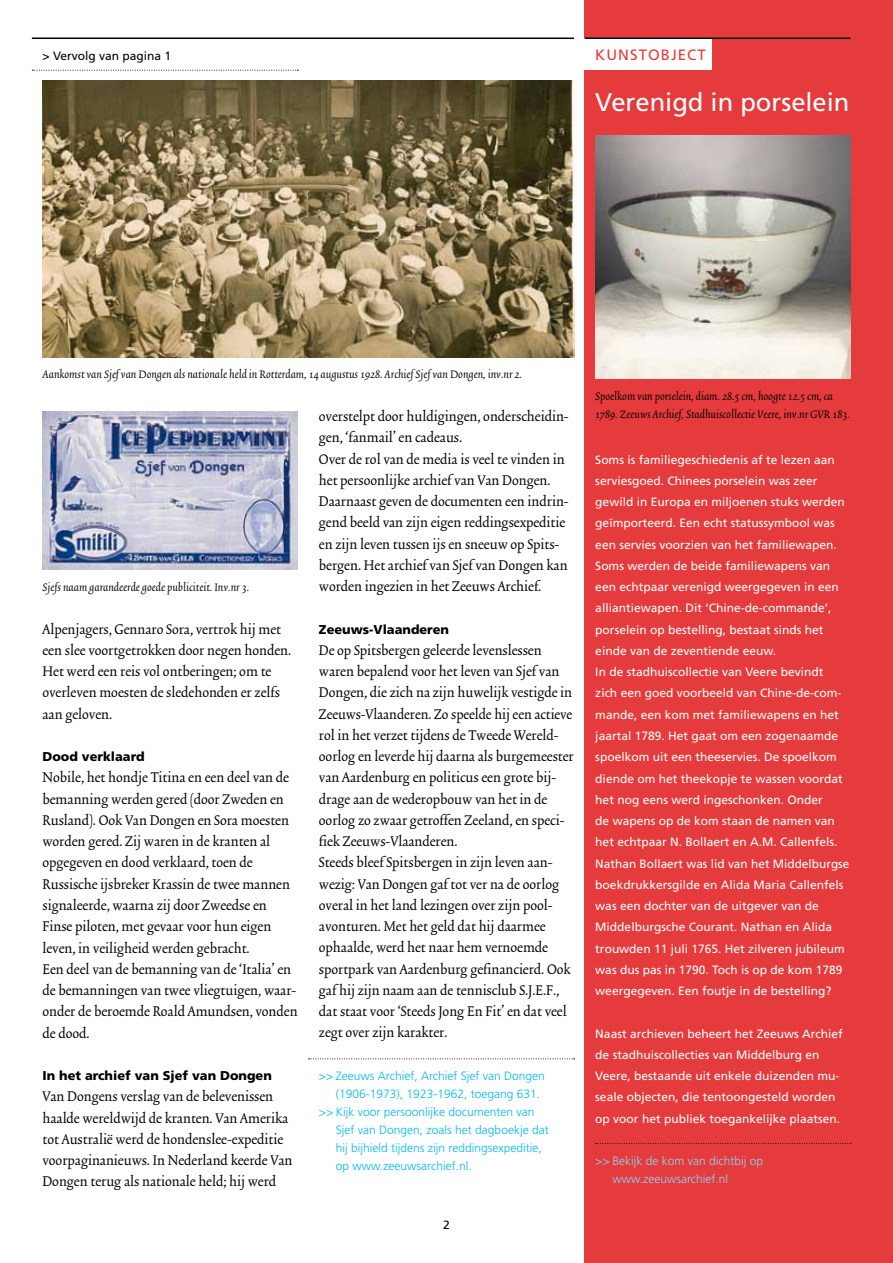
<style>
.page{position:relative;width:893px;height:1263px;background:#fff}
.page>*{position:absolute;margin:0;border:0;box-sizing:border-box;transform-origin:0 0}
.t1{font:25.5px "Frutiger";color:#fff}
.t2{font:16.5px/21.3px "Trinite No 2 Rom Con";color:#000}
.t3{font:15px "Frutiger";letter-spacing:.07em;color:#e63b3c}
.t4{font:italic 13.5px/18px "Trinite No 2";color:#000}
.t5{font:900 12.75px "Frutiger";color:#000}
.t6{font:12px/21.3px "Frutiger";color:#fff}
.t7{font:300 12px "Frutiger";color:#00b9f3}
.t8{font:300 12px/18px "Frutiger";color:#8ad5f8}
.t9{font:12px "Frutiger";color:#000}
</style>
<div class="page">
<div style="left:585px;top:0;width:308px;height:1263px;background:#e63b3c"></div>
<div style="left:585px;top:38px;width:127px;height:32px;background:#fff"></div>
<svg style="left:32px;top:70px;width:266px;height:1px"></svg>
<img style="left:595px;top:135px;width:255px;height:243px">
<hr style="left:32px;top:38px;width:542px;height:1px;background:#000">
<hr style="left:585px;top:38px;width:265px;height:1px;background:#000">
<img style="left:43px;top:411px;width:255px;height:159px">
<img style="left:43px;top:81px;width:531px;height:276px">
<svg style="left:309px;top:1058px;width:266px;height:1px"></svg>
<svg style="left:596px;top:1143px;width:255px;height:1px"></svg>
<p class="t9" style="left:43px;top:48px;width:130px">&gt; Vervolg van pagina 1</p>
<p class="t3" style="left:595px;top:46px;width:112px">Kunstobject</p>
<h1 class="t1" style="left:595px;top:87px;width:256px">Verenigd in porselein</h1>
<p class="t4" style="left:43px;top:366px;width:481px">Aankomst van Sjef van Dongen als nationale held in Rotterdam, 14 augustus 1928. Archief Sjef van Dongen, inv.nr 2.</p>
<p class="t4" style="left:43px;top:579px;width:208px">Sjefs naam garandeerde goede publiciteit. Inv.nr 3.</p>
<p class="t2" style="left:43px;top:619px;width:250px">Alpenjagers, Gennaro Sora, vertrok hij met een slee voortgetrokken door negen honden.<br>Het werd een reis vol ontberingen; om te overleven moesten de sledehonden er zelfs aan geloven.</p>
<p class="t5" style="left:43px;top:749px;width:104px">Dood verklaard</p>
<p class="t2" style="left:43px;top:768px;width:257px">Nobile, het hondje Titina en een deel van de bemanning werden gered (door Zweden en Rusland). Ook Van Dongen en Sora moesten worden gered. Zij waren in de kranten al opgegeven en dood verklaard, toen de Russische ijsbreker Krassin de twee mannen signaleerde, waarna zij door Zweedse en Finse piloten, met gevaar voor hun eigen leven, in veiligheid werden gebracht.<br>Een deel van de bemanning van de ‘Italia’ en de bemanningen van twee vliegtuigen, waar&shy;onder de beroemde Roald Amundsen, vonden de dood.</p>
<p class="t5" style="left:43px;top:1068px;width:231px">In het archief van Sjef van Dongen</p>
<p class="t2" style="left:43px;top:1087px;width:251px">Van Dongens verslag van de belevenissen haalde wereldwijd de kranten. Van Amerika tot Australië werd de hondenslee-expeditie voorpaginanieuws. In Nederland keerde Van Dongen terug als nationale held; hij werd</p>
<p class="t2" style="left:319px;top:407px;width:251px">overstelpt door huldigingen, onderscheidin&shy;gen, ‘fanmail’ en cadeaus.<br>Over de rol van de media is veel te vinden in het persoonlijke archief van Van Dongen.<br>Daarnaast geven de documenten een indrin&shy;gend beeld van zijn eigen reddingsexpeditie en zijn leven tussen ijs en sneeuw op Spits&shy;bergen. Het archief van Sjef van Dongen kan worden ingezien in het Zeeuws Archief.</p>
<p class="t5" style="left:319px;top:621px;width:132px">Zeeuws-Vlaanderen</p>
<p class="t2" style="left:319px;top:640px;width:256px">De op Spitsbergen geleerde levenslessen waren bepalend voor het leven van Sjef van Dongen, die zich na zijn huwelijk vestigde in Zeeuws-Vlaanderen. Zo speelde hij een actieve rol in het verzet tijdens de Tweede Wereld&shy;oorlog en leverde hij daarna als burgemeester van Aardenburg en politicus een grote bij&shy;drage aan de wederopbouw van het in de oorlog zo zwaar getroffen Zeeland, en speci&shy;fiek Zeeuws-Vlaanderen.<br>Steeds bleef Spitsbergen in zijn leven aan&shy;wezig: Van Dongen gaf tot ver na de oorlog overal in het land lezingen over zijn pool&shy;avonturen. Met het geld dat hij daarmee ophaalde, werd het naar hem vernoemde sportpark van Aardenburg gefinancierd. Ook gaf hij zijn naam aan de tennisclub S.J.E.F., dat staat voor ‘Steeds Jong En Fit’ en dat veel zegt over zijn karakter.</p>
<p class="t7" style="left:319px;top:1069px;width:227px">&gt;&gt; Zeeuws Archief, Archief Sjef van Dongen</p>
<p class="t7" style="left:336px;top:1087px;width:206px">(1906-1973), 1923-1962, toegang 631.</p>
<p class="t7" style="left:319px;top:1105px;width:217px">&gt;&gt; Kijk voor persoonlijke documenten van</p>
<p class="t7" style="left:336px;top:1123px;width:214px">Sjef van Dongen, zoals het dagboekje dat</p>
<p class="t7" style="left:336px;top:1141px;width:207px">hij bijhield tijdens zijn reddingsexpeditie,</p>
<p class="t7" style="left:336px;top:1159px;width:137px">op www.zeeuwsarchief.nl.</p>
<p class="t9" style="left:443px;top:1218px;width:8px">2</p>
<p class="t4" style="left:595px;top:388px;width:256px">Spoelkom van porselein, diam. 28.5 cm, hoogte 12.5 cm, ca<br>1789. Zeeuws Archief, Stadhuiscollectie Veere, inv.nr GVR 183.</p>
<p class="t6" style="left:595px;top:449px;width:256px">Soms is familiegeschiedenis af te lezen aan serviesgoed. Chinees porselein was zeer gewild in Europa en miljoenen stuks werden geïmporteerd. Een echt statussymbool was een servies voorzien van het familiewapen.<br>Soms werden de beide familiewapens van een echtpaar verenigd weergegeven in een alliantiewapen. Dit ‘Chine-de-commande’, porselein op bestelling, bestaat sinds het einde van de zeventiende eeuw.<br>In de stadhuiscollectie van Veere bevindt<br>zich een goed voorbeeld van Chine-de-com&shy;mande, een kom met familiewapens en het jaartal 1789. Het gaat om een zogenaamde spoelkom uit een theeservies. De spoelkom diende om het theekopje te wassen voordat het nog eens werd ingeschonken. Onder<br>de wapens op de kom staan de namen van het echtpaar N . Bollaert en A.M . Callenfels.<br>Nathan Bollaert was lid van het M iddelburgse boekdrukkersgilde en Alida Maria Callenfels was een dochter van de uitgever van de<br>M iddelburgsche Courant. Nathan en Alida trouwden 11 juli 1765. Het zilveren jubileum was dus pas in 1790. Toch is op de kom 1789 weergegeven. Een foutje in de bestelling?</p>
<p class="t6" style="left:595px;top:1023px;width:249px">Naast archieven beheert het Zeeuws Archief de stadhuiscollecties van M iddelburg en Veere, bestaande uit enkele duizenden mu&shy;seale objecten, die tentoongesteld worden op voor het publiek toegankelijke plaatsen.</p>
<p class="t8" style="left:612px;top:1152px;width:152px;text-indent:-17px">&gt;&gt; Bekijk de kom van dichtbij op www.zeeuwsarchief.nl</p>
</div>
